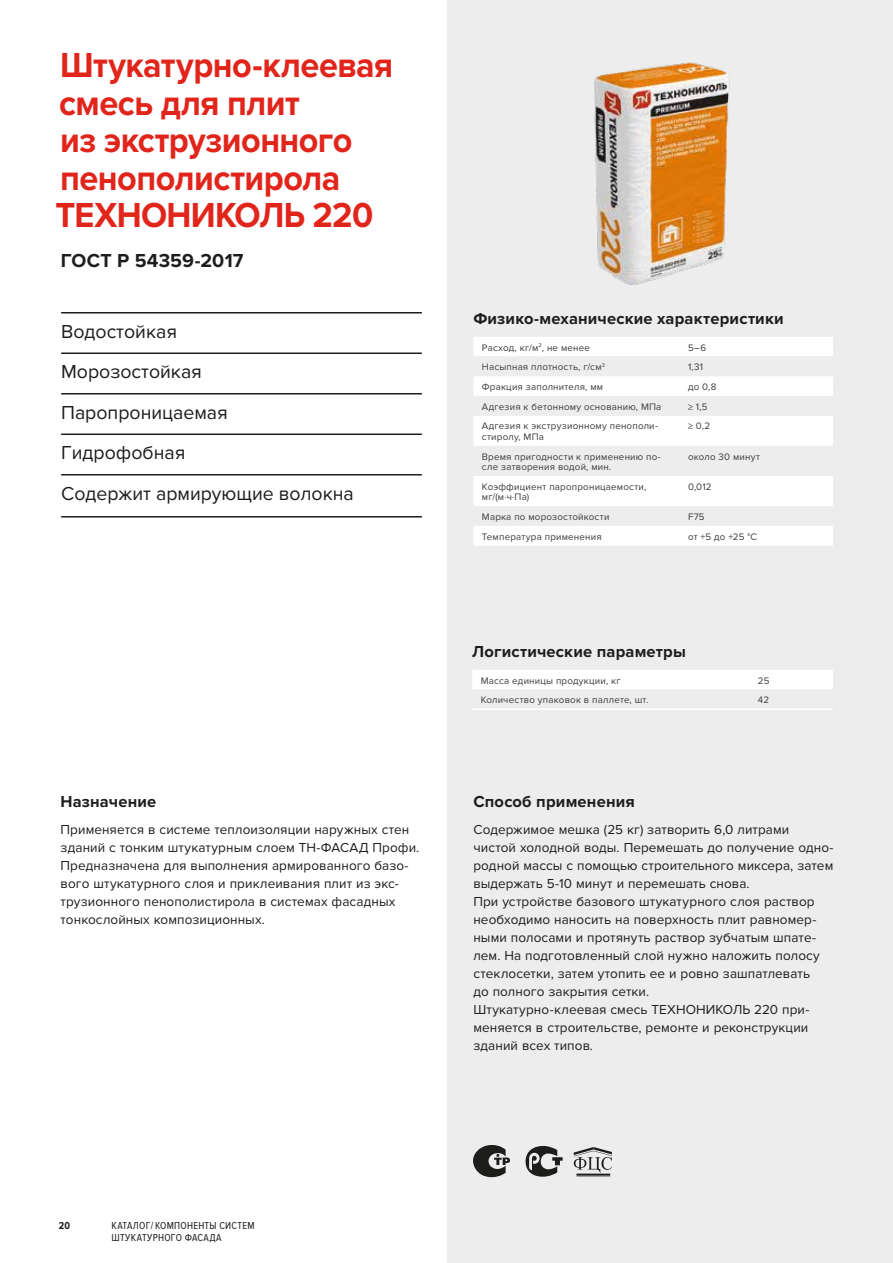
<style>
.page{position:relative;width:893px;height:1263px;background:#fff}
.page>*{position:absolute;margin:0;border:0;box-sizing:border-box;transform-origin:0 0}
.t1{font:700 36px/37.5px "Proxima Nova";letter-spacing:-.015em;color:#e1251b;scale:.95 1}
.t2{font:19.5px/40.5px "Proxima Nova";color:#1d1d1b}
.t3{font:700 19.5px "Proxima Nova";letter-spacing:.01em;color:#1d1d1b}
.t4{font:700 16.5px "Proxima Nova";letter-spacing:.01em;color:#1d1d1b}
.t5{font:13.5px/18px "Proxima Nova";letter-spacing:.005em;color:#1d1d1b}
.t6{font:10.5px/12px "Proxima Nova Cond";letter-spacing:.025em;color:#1d1d1b}
.t7{font:700 10.5px "Proxima Nova Cond";color:#1d1d1b}
.t8{font:9.75px/10.5px "Proxima Nova";letter-spacing:.02em;color:#3c3c3b}
</style>
<div class="page">
<div style="left:448px;top:0;width:445px;height:1263px;background:#ededed"></div>
<div style="left:474px;top:337px;width:359px;height:209px;background:#fff"></div>
<svg style="left:474px;top:356px;width:359px;height:170px"></svg>
<img style="left:594px;top:62px;width:136px;height:223px">
<hr style="left:61px;top:312px;width:361px;height:1px;background:#1d1d1b">
<hr style="left:61px;top:352px;width:361px;height:2px;background:#1d1d1b">
<hr style="left:61px;top:393px;width:361px;height:1px;background:#1d1d1b">
<hr style="left:61px;top:433px;width:361px;height:2px;background:#1d1d1b">
<hr style="left:61px;top:474px;width:361px;height:1px;background:#1d1d1b">
<hr style="left:61px;top:516px;width:361px;height:1px;background:#1d1d1b">
<div style="left:472px;top:670px;width:361px;height:19px;background:#fff"></div>
<hr style="left:472px;top:708px;width:277px;height:2px;background:#fff">
<hr style="left:749px;top:708px;width:84px;height:2px;background:#fff">
<hr style="left:576px;top:1176px;width:34px;height:1px;background:#1d1d1b">
<hr style="left:576px;top:1173px;width:34px;height:3px;background:#1d1d1b">
<svg style="left:574px;top:1147px;width:38px;height:26px"></svg>
<svg style="left:473px;top:1145px;width:37px;height:32px"></svg>
<svg style="left:526px;top:1146px;width:37px;height:31px"></svg>
<h1 class="t1" style="left:55px;top:48px;width:357px">Штукатурно-клеевая смесь для плит<br>из экструзионного пенополистирола<br>ТЕХНОНИКОЛЬ 220</h1>
<h2 class="t3" style="left:61px;top:249px;width:184px">ГОСТ Р 54359-2017</h2>
<h2 class="t2" style="left:61px;top:311px;width:294px">Водостойкая<br>Морозостойкая<br>Паропроницаемая<br>Гидрофобная<br>Содержит армирующие волокна</h2>
<p class="t4" style="left:61px;top:792px;width:97px">Назначение</p>
<p class="t5" style="left:61px;top:821px;width:360px">Применяется в системе теплоизоляции наружных стен зданий с тонким штукатурным слоем ТН-ФАСАД Профи.<br>Предназначена для выполнения армированного базо&shy;вого штукатурного слоя и приклеивания плит из экс&shy;трузионного пенополистирола в системах фасадных тонкослойных композиционных.</p>
<p class="t4" style="left:473px;top:309px;width:312px">Физико-механические характеристики</p>
<p class="t8" style="left:482px;top:342px;width:110px">Расход, кг/м<sup>2</sup>, не менее</p>
<p class="t8" style="left:688px;top:342px;width:20px">5–6</p>
<p class="t8" style="left:482px;top:362px;width:125px">Насыпная плотность, г/см<sup>3</sup></p>
<p class="t8" style="left:688px;top:362px;width:17px">1,31</p>
<p class="t8" style="left:482px;top:382px;width:123px">Фракция заполнителя, мм</p>
<p class="t8" style="left:688px;top:382px;width:30px">до 0,8</p>
<p class="t8" style="left:482px;top:401px;width:181px">Адгезия к бетонному основанию, МПа</p>
<p class="t8" style="left:688px;top:401px;width:21px">≥ 1,5</p>
<p class="t8" style="left:482px;top:421px;width:178px">Адгезия к экструзионному пенополи&shy;стиролу, МПа</p>
<p class="t8" style="left:688px;top:421px;width:24px">≥ 0,2</p>
<p class="t8" style="left:482px;top:451px;width:180px">Время пригодности к применению по&shy;сле затворения водой, мин.</p>
<p class="t8" style="left:688px;top:451px;width:74px">около 30 минут</p>
<p class="t8" style="left:482px;top:481px;width:166px">Коэффициент паропроницаемости, мг/(м∙ч∙Па)</p>
<p class="t8" style="left:688px;top:481px;width:25px">0,012</p>
<p class="t8" style="left:482px;top:512px;width:129px">Марка по морозостойкости</p>
<p class="t8" style="left:688px;top:512px;width:18px">F75</p>
<p class="t8" style="left:482px;top:531px;width:121px">Температура применения</p>
<p class="t8" style="left:688px;top:531px;width:70px">от +5 до +25 °С</p>
<p class="t4" style="left:472px;top:642px;width:215px">Логистические параметры</p>
<p class="t8" style="left:481px;top:675px;width:141px">Масса единицы продукции, кг</p>
<p class="t8" style="left:758px;top:675px;width:13px">25</p>
<p class="t8" style="left:481px;top:695px;width:169px">Количество упаковок в паллете, шт.</p>
<p class="t8" style="left:758px;top:695px;width:13px">42</p>
<p class="t4" style="left:473px;top:792px;width:163px">Способ применения</p>
<p class="t5" style="left:473px;top:821px;width:362px">Содержимое мешка (25 кг) затворить 6,0 литрами чистой холодной воды. Перемешать до получение одно&shy;родной массы с помощью строительного миксера, затем выдержать 5-10 минут и перемешать снова.<br>При устройстве базового штукатурного слоя раствор необходимо наносить на поверхность плит равномер&shy;ными полосами и протянуть раствор зубчатым шпате&shy;лем. На подготовленный слой нужно наложить полосу стеклосетки, затем утопить ее и ровно зашпатлевать<br>до полного закрытия сетки.<br>Штукатурно-клеевая смесь ТЕХНОНИКОЛЬ 220 при&shy;меняется в строительстве, ремонте и реконструкции зданий всех типов.</p>
<p class="t7" style="left:59px;top:1219px;width:13px">20</p>
<p class="t6" style="left:111px;top:1220px;width:145px">КАТАЛОГ / КОМПОНЕНТЫ СИСТЕМ<br>ШТУКАТУРНОГО ФАСАДА</p>
</div>
